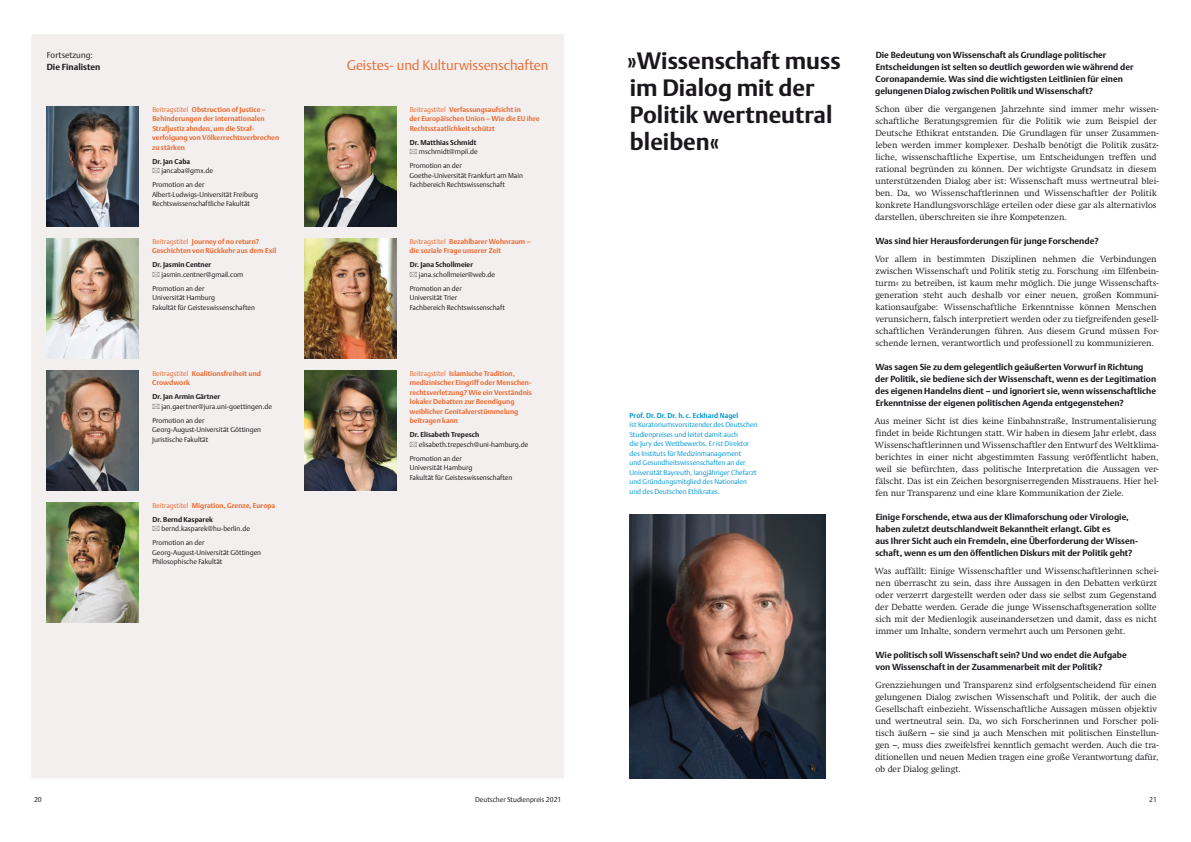
<style>
.page{position:relative;width:1191px;height:842px;background:#fff}
.page>*{position:absolute;margin:0;border:0;box-sizing:border-box;transform-origin:0 0}
.t1{font:700 23.5px/27px "DTL Argo T";color:#1a171c}
.t2{font:300 13.8px "DTL Argo T";color:#eb6a31}
.t3{font:300 8.8px/12px "Swift TTU";letter-spacing:-.005em;color:#1a171c}
.t4{font:700 8.8px/12px "DTL Argo T";color:#1a171c}
.t5{font:300 8.5px "DTL Argo T";color:#1a171c}
.t6{font:300 7px/14px "DTL Argo T";color:#1a171c}
.t7{font:700 7px/9.5px "DTL Argo T";color:#eb6a31}
.t8{font:300 7px/9.5px "DTL Argo T";color:#0096d3}
.t9{font:700 7px "DTL Argo T";color:#1a171c}
.t10{font:700 7px "DTL Argo T";color:#0096d3}
.s1{font-weight:300}
.s2{color:#1a171c}
</style>
<div class="page">
<div style="left:31px;top:34px;width:533px;height:744px;background:#f3efee;border-radius:2px"></div>
<img style="left:629px;top:514px;width:197px;height:264px">
<img style="left:47px;top:106px;width:92px;height:120px">
<img style="left:304px;top:106px;width:92px;height:120px">
<img style="left:47px;top:238px;width:92px;height:120px">
<img style="left:304px;top:238px;width:92px;height:120px">
<img style="left:47px;top:370px;width:92px;height:120px">
<img style="left:304px;top:370px;width:92px;height:120px">
<img style="left:47px;top:502px;width:92px;height:120px">
<p class="t5" style="left:47px;top:50px;width:47px">Fortsetzung:</p>
<p class="t4" style="left:47px;top:61px;width:55px">Die Finalisten</p>
<p class="t7" style="left:152px;top:104px;width:128px"><span class="s1">Beitragstitel</span> Obstruction of Justice –<br>Behinderungen der internationalen<br>Strafjustiz ahnden, um die Straf&shy;verfolgung von Völkerrechtsverbrechen zu stärken</p>
<p class="t9" style="left:152px;top:157px;width:39px">Dr. Jan Caba</p>
<p class="t6" style="left:152px;top:164px;width:62px;text-indent:9px">jancaba@gmx.de<br>Promotion an der</p>
<p class="t6" style="left:152px;top:189px;width:108px;line-height:9.5px">Albert-Ludwigs-Universität Freiburg<br>Rechtswissenschaftliche Fakultät</p>
<p class="t7" style="left:152px;top:236px;width:126px"><span class="s1">Beitragstitel</span> Journey of no return?<br>Geschichten von Rückkehr aus dem Exil</p>
<p class="t9" style="left:152px;top:260px;width:60px">Dr. Jasmin Centner</p>
<p class="t6" style="left:152px;top:267px;width:93px;text-indent:9px">jasmin.centner@gmail.com<br>Promotion an der</p>
<p class="t6" style="left:152px;top:293px;width:104px;line-height:9.5px">Universität Hamburg<br>Fakultät für Geisteswissenschaften</p>
<p class="t7" style="left:152px;top:368px;width:110px"><span class="s1">Beitragstitel</span> Koalitionsfreiheit und<br>Crowdwork</p>
<p class="t9" style="left:152px;top:392px;width:69px">Dr. Jan Armin Gärtner</p>
<p class="t6" style="left:152px;top:399px;width:121px;text-indent:9px">jan.gaertner@jura.uni-goettingen.de<br>Promotion an der</p>
<p class="t6" style="left:152px;top:425px;width:110px;line-height:9.5px">Georg-August-Universität Göttingen<br>Juristische Fakultät</p>
<p class="t7" style="left:152px;top:498px;width:124px;line-height:14px"><span class="s1">Beitragstitel</span> Migration, Grenze, Europa<br><span class="s2">Dr. Bernd Kasparek</span></p>
<p class="t6" style="left:152px;top:522px;width:99px;text-indent:9px">bernd.kasparek@hu-berlin.de<br>Promotion an der</p>
<p class="t6" style="left:152px;top:547px;width:110px;line-height:9.5px">Georg-August-Universität Göttingen<br>Philosophische Fakultät</p>
<h1 class="t1" style="left:627px;top:47px;width:215px">»Wissenschaft muss im Dialog mit der<br>Politik wertneutral bleiben«</h1>
<h2 class="t2" style="left:347px;top:57px;width:203px">Geistes- und Kulturwissenschaften</h2>
<p class="t4" style="left:875px;top:49px;width:260px">Die Bedeutung von Wissenschaft als Grundlage politischer Entscheidungen ist selten so deutlich geworden wie während der Coronapandemie. Was sind die wichtigsten Leitlinien für einen gelungenen Dialog zwischen Politik und Wissenschaft?</p>
<p class="t3" style="left:875px;top:103px;width:285px">Schon über die vergangenen Jahrzehnte sind immer mehr wissen&shy;schaftliche Beratungsgremien für die Politik wie zum Beispiel der Deutsche Ethikrat entstanden. Die Grundlagen für unser Zusammen&shy;leben werden immer komplexer. Deshalb benötigt die Politik zusätz&shy;liche, wissenschaftliche Expertise, um Entscheidungen treffen und rational begründen zu können. Der wichtigste Grundsatz in diesem unterstützenden Dialog aber ist: Wissenschaft muss wertneutral blei&shy;ben. Da, wo Wissenschaftlerinnen und Wissenschaftler der Politik konkrete Handlungsvorschläge erteilen oder diese gar als alternativlos darstellen, überschreiten sie ihre Kompetenzen.</p>
<p class="t4" style="left:875px;top:235px;width:225px">Was sind hier Herausforderungen für junge Forschende?</p>
<p class="t3" style="left:875px;top:253px;width:285px">Vor allem in bestimmten Disziplinen nehmen die Verbindungen zwischen Wissenschaft und Politik stetig zu. Forschung »im Elfenbein&shy;turm« zu betreiben, ist kaum mehr möglich. Die junge Wissenschafts&shy;generation steht auch deshalb vor einer neuen, großen Kommuni&shy;kationsaufgabe: Wissenschaftliche Erkenntnisse können Menschen verunsichern, falsch interpretiert werden oder zu tiefgreifenden gesell&shy;schaftlichen Veränderungen führen. Aus diesem Grund müssen For&shy;schende lernen, verantwortlich und professionell zu kommunizieren.</p>
<p class="t4" style="left:875px;top:361px;width:282px">Was sagen Sie zu dem gelegentlich geäußerten Vorwurf in Richtung der Politik, sie bediene sich der Wissenschaft, wenn es der Legitimation des eigenen Handelns dient – und ignoriert sie, wenn wissenschaftliche Erkenntnisse der eigenen politischen Agenda entgegenstehen?</p>
<p class="t3" style="left:875px;top:415px;width:285px">Aus meiner Sicht ist dies keine Einbahnstraße, Instrumentalisierung findet in beide Richtungen statt. Wir haben in diesem Jahr erlebt, dass Wissenschaftlerinnen und Wissenschaftler den Entwurf des Weltklima&shy;berichtes in einer nicht abgestimmten Fassung veröffentlicht haben, weil sie befürchten, dass politische Interpretation die Aussagen ver&shy;fälscht. Das ist ein Zeichen besorgniserregenden Misstrauens. Hier hel&shy;fen nur Transparenz und eine klare Kommunikation der Ziele.</p>
<p class="t4" style="left:875px;top:511px;width:264px">Einige Forschende, etwa aus der Klimaforschung oder Virologie, haben zuletzt deutschlandweit Bekanntheit erlangt. Gibt es<br>aus Ihrer Sicht auch ein Fremdeln, eine Überforderung der Wissen&shy;schaft, wenn es um den öffentlichen Diskurs mit der Politik geht?</p>
<p class="t3" style="left:875px;top:565px;width:285px">Was auffällt: Einige Wissenschaftler und Wissenschaftlerinnen schei&shy;nen überrascht zu sein, dass ihre Aussagen in den Debatten verkürzt oder verzerrt dargestellt werden oder dass sie selbst zum Gegenstand der Debatte werden. Gerade die junge Wissenschaftsgeneration sollte sich mit der Medienlogik auseinandersetzen und damit, dass es nicht immer um Inhalte, sondern vermehrt auch um Personen geht.</p>
<p class="t4" style="left:875px;top:648px;width:253px">Wie politisch soll Wissenschaft sein? Und wo endet die Aufgabe von Wissenschaft in der Zusammenarbeit mit der Politik?</p>
<p class="t3" style="left:875px;top:679px;width:285px">Grenzziehungen und Transparenz sind erfolgsentscheidend für einen gelungenen Dialog zwischen Wissenschaft und Politik, der auch die Gesellschaft einbezieht. Wissenschaftliche Aussagen müssen objektiv und wertneutral sein. Da, wo sich Forscherinnen und Forscher poli&shy;tisch äußern – sie sind ja auch Menschen mit politischen Einstellun&shy;gen –, muss dies zweifelsfrei kenntlich gemacht werden. Auch die tra&shy;ditionellen und neuen Medien tragen eine große Verantwortung dafür, ob der Dialog gelingt.</p>
<p class="t7" style="left:409px;top:104px;width:132px"><span class="s1">Beitragstitel</span> Verfassungsaufsicht in<br>der Europäischen Union – Wie die EU ihre<br>Rechtsstaatlichkeit schützt</p>
<p class="t9" style="left:410px;top:138px;width:68px">Dr. Matthias Schmidt</p>
<p class="t6" style="left:410px;top:145px;width:70px;text-indent:9px">mschmidt@mpil.de<br>Promotion an der</p>
<p class="t6" style="left:409px;top:170px;width:115px;line-height:9.5px">Goethe-Universität Frankfurt am Main<br>Fachbereich Rechtswissenschaft</p>
<p class="t7" style="left:409px;top:236px;width:123px"><span class="s1">Beitragstitel</span> Bezahlbarer Wohnraum – die soziale Frage unserer Zeit</p>
<p class="t9" style="left:410px;top:260px;width:65px">Dr. Jana Schollmeier</p>
<p class="t6" style="left:410px;top:267px;width:87px;text-indent:9px">jana.schollmeier@web.de<br>Promotion an der</p>
<p class="t6" style="left:410px;top:293px;width:97px;line-height:9.5px">Universität Trier<br>Fachbereich Rechtswissenschaft</p>
<p class="t7" style="left:409px;top:368px;width:124px"><span class="s1">Beitragstitel</span> Islamische Tradition, medizinischer Eingriff oder Menschen&shy;rechtsverletzung? Wie ein Verständnis lokaler Debatten zur Beendigung weiblicher Genitalverstümmelung beitragen kann</p>
<p class="t9" style="left:410px;top:430px;width:71px">Dr. Elisabeth Trepesch</p>
<p class="t6" style="left:410px;top:437px;width:120px;text-indent:9px">elisabeth.trepesch@uni-hamburg.de<br>Promotion an der</p>
<p class="t6" style="left:410px;top:463px;width:104px;line-height:9.5px">Universität Hamburg<br>Fakultät für Geisteswissenschaften</p>
<p class="t10" style="left:629px;top:411px;width:110px">Prof. Dr. Dr. Dr. h. c. Eckhard Nagel</p>
<p class="t8" style="left:629px;top:420px;width:130px">ist Kuratoriumsvorsitzender des Deutschen Studienpreises und leitet damit auch<br>die Jury des Wettbewerbs. Er ist Direktor des Instituts für Medizinmanagement<br>und Gesundheitswissenschaften an der Universität Bayreuth, langjähriger Chefarzt und Gründungsmitglied des Nationalen und des Deutschen Ethikrates.</p>
<p class="t6" style="left:34px;top:793px;width:9px">20</p>
<p class="t6" style="left:475px;top:793px;width:88px">Deutscher Studienpreis 2021</p>
<p class="t6" style="left:1149px;top:793px;width:9px">21</p>
</div>
